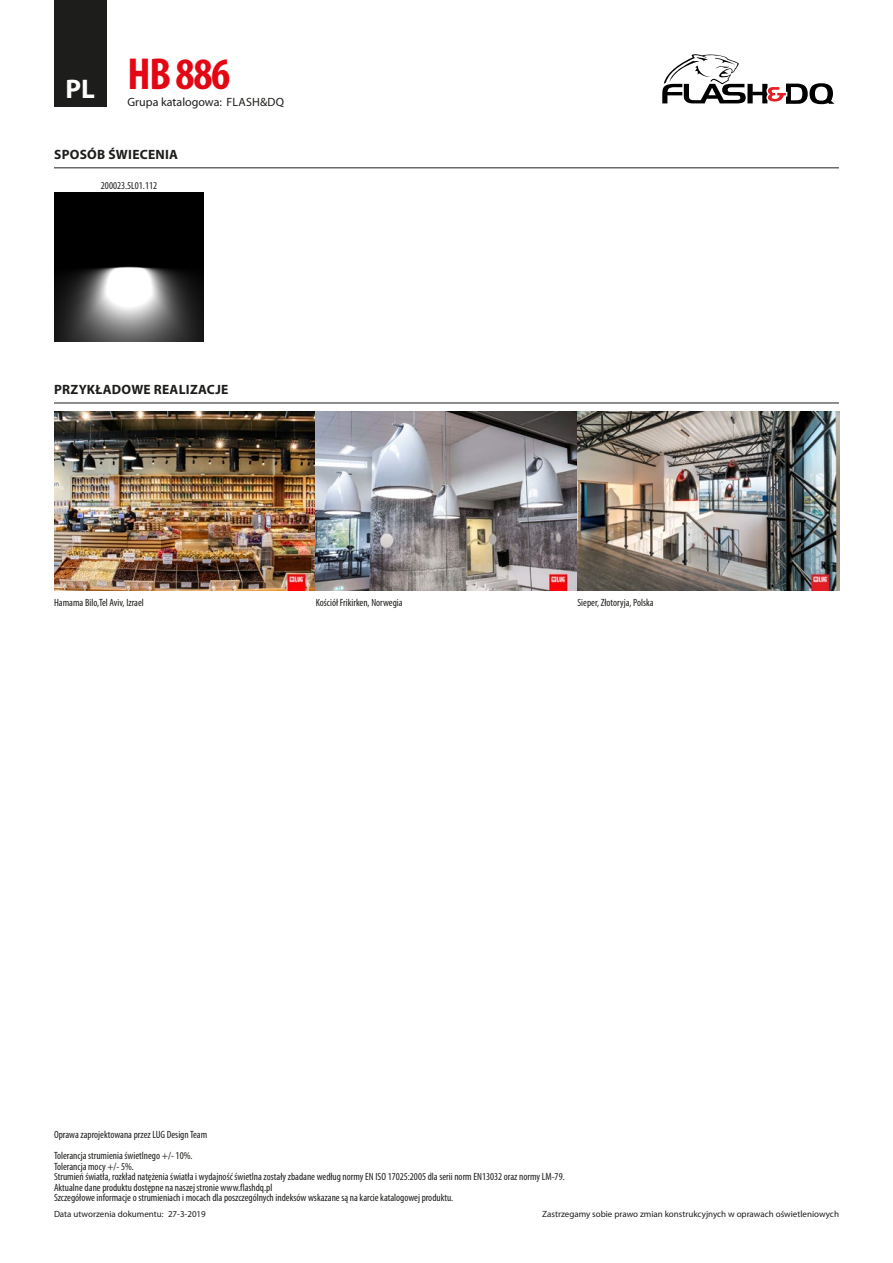
<style>
.page{position:relative;width:893px;height:1263px;background:#fff}
.page>*{position:absolute;margin:0;border:0;box-sizing:border-box;transform-origin:0 0}
.t1{font:700 condensed 45px "Myriad Pro";color:#e30613}
.t2{font:700 27px "Myriad Pro";color:#fff}
.Naglowek_sekcji{font:700 13.5px "Myriad Pro";letter-spacing:.02em;color:#1d1d1b}
.t3{font:12px "Myriad Pro";color:#1d1d1b}
.Przypis{font:condensed 10.5px/10.5px "Myriad Pro";color:#1d1d1b}
.Podpis_pod_zdjeciem{font:condensed 10.5px "Myriad Pro";color:#1d1d1b}
.t4{font:9px "Myriad Pro";color:#1d1d1b}
</style>
<div class="page">
<div style="left:54px;top:0;width:52px;height:106px;background:#1d1d1b"></div>
<svg style="left:662px;top:54px;width:172px;height:50px"></svg>
<img style="left:54px;top:412px;width:785px;height:178px">
<hr style="left:54px;top:403px;width:785px;height:1px;background:#1d1d1b">
<hr style="left:54px;top:167px;width:785px;height:1px;background:#1d1d1b">
<img style="left:55px;top:193px;width:148px;height:148px">
<h2 class="t2" style="left:65px;top:71px;width:31px">PL</h2>
<h1 class="t1" style="left:128px;top:46px;width:104px">HB 886</h1>
<p class="t3" style="left:128px;top:95px;width:158px">Grupa katalogowa: FLASH&amp;DQ</p>
<p class="Naglowek_sekcji" style="left:54px;top:146px;width:126px">SPOSÓB ŚWIECENIA</p>
<p class="Podpis_pod_zdjeciem" style="left:101px;top:179px;width:58px">200023.5L01.112</p>
<p class="Naglowek_sekcji" style="left:54px;top:381px;width:176px">PRZYKŁADOWE REALIZACJE</p>
<p class="Przypis" style="left:54px;top:597px;width:91px">Hamama Bilo,Tel Aviv, Izrael</p>
<p class="Przypis" style="left:316px;top:597px;width:88px">Kościół Frikirken, Norwegia</p>
<p class="Przypis" style="left:577px;top:597px;width:78px">Sieper, Złotoryja, Polska</p>
<p class="Przypis" style="left:54px;top:1124px;width:155px;line-height:21px">Oprawa zaprojektowana przez LUG Design Team<br>Tolerancja strumienia świetlnego +/- 10%.</p>
<p class="Przypis" style="left:54px;top:1161px;width:512px">Tolerancja mocy +/- 5%.<br>Strumień światła, rozkład natężenia światła i wydajność świetlna zostały zbadane według normy EN ISO 17025:2005 dla serii norm EN13032 oraz normy LM-79.<br>Aktualne dane produktu dostępne na naszej stronie www.flashdq.pl<br>Szczegółowe informacje o strumieniach i mocach dla poszczególnych indeksów wskazane są na karcie katalogowej produktu.</p>
<p class="t4" style="left:168px;top:1209px;width:39px">27-3-2019</p>
<p class="t4" style="left:54px;top:1209px;width:111px">Data utworzenia dokumentu:</p>
<p class="t4" style="left:542px;top:1209px;width:298px">Zastrzegamy sobie prawo zmian konstrukcyjnych w oprawach oświetleniowych</p>
</div>
